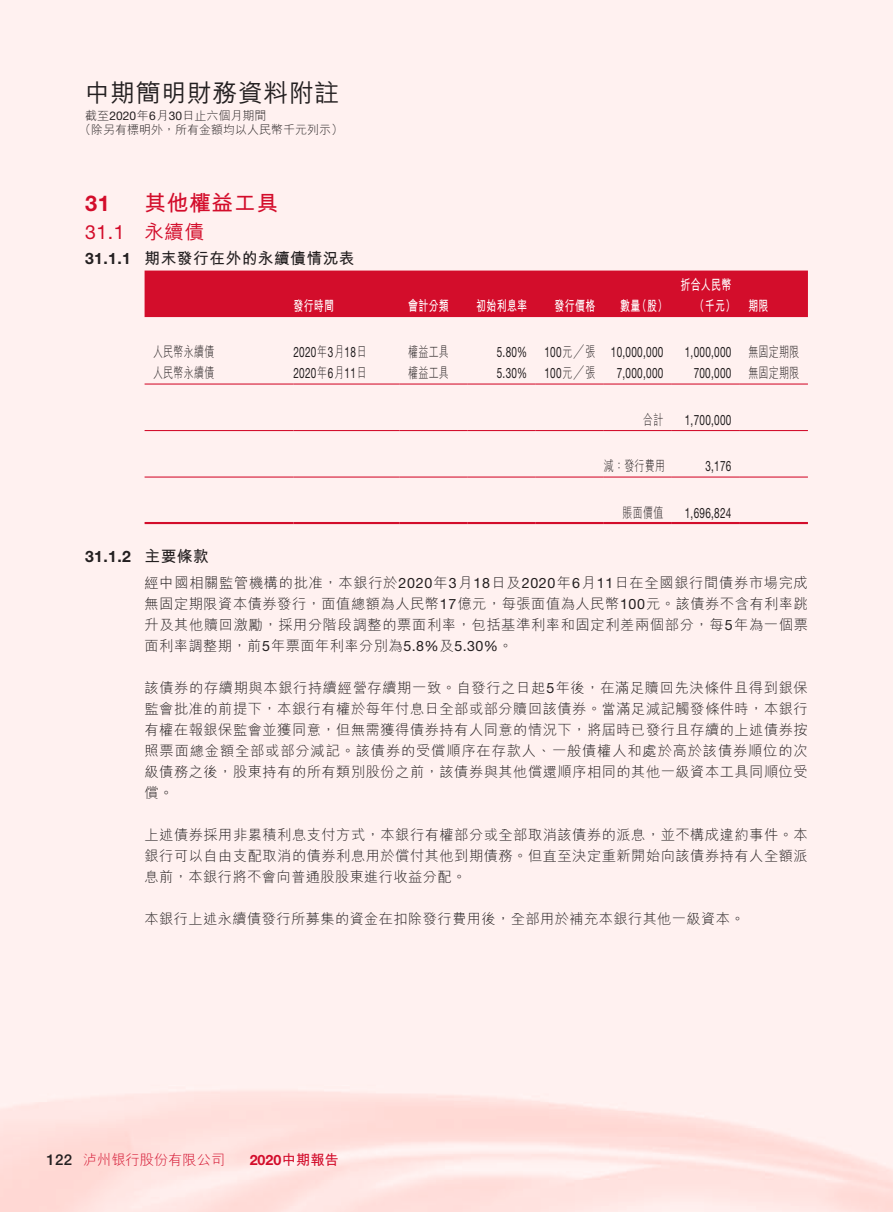
<style>
.page{position:relative;width:893px;height:1212px;background:#fff}
.page>*{position:absolute;margin:0;border:0;box-sizing:border-box;transform-origin:0 0}
.t1{font:500 24.75px "M Hei HK";letter-spacing:.03em;color:#231f20}
.t2{font:700 21.75px "M Hei HK";letter-spacing:.03em;color:#d30d2b}
.t3{font:700 21.75px "Helvetica Neue LT Std";color:#d30d2b}
.t4{font:19.5px "Helvetica Neue LT Std";color:#d30d2b}
.t5{font:700 15.75px "M Hei HK";letter-spacing:.03em;color:#231f20}
.t6{font:700 15.75px "Helvetica Neue LT Std";color:#231f20}
.t7{font:300 14.25px/21px "M Hei HK";letter-spacing:.03em;color:#231f20;text-align:justify}
.t8{font:14.25px "Helvetica Neue LT Std";letter-spacing:.03em;color:#231f20;scale:.7 1}
.t9{font:700 14.25px/21px "M Hei HK";letter-spacing:.03em;color:#fff;scale:.7 1}
.t10{font:300 14.25px "M Hei HK";letter-spacing:.03em;color:#231f20;scale:.7 1}
.t11{font:300 14.25px "M Hei HKS";color:#d30d2b}
.t12{font:700 14.25px "Helvetica Neue LT Std";color:#d30d2b}
.t13{font:300 12px/13.5px "M Hei HK";color:#231f20}
.s1{font-family:"Helvetica Neue LT Std";font-weight:400}
.s2{font-family:"M Hei HK";font-weight:500}
.s3{font-family:"Helvetica Neue LT Std"}
.s4{font-family:"M Hei HK";font-weight:300}
.s5{font-family:"M Hei HK"}
.s6{font-family:"Helvetica Neue LT Std";font-weight:500;font-size:15px;color:#231f20}
</style>
<div class="page">
<div style="left:145px;top:271px;width:663px;height:46px;background:#d30d2b"></div>
<hr style="left:145px;top:383px;width:148px;height:2px;background:#d30d2b">
<hr style="left:293px;top:383px;width:107px;height:2px;background:#d30d2b">
<hr style="left:400px;top:383px;width:68px;height:2px;background:#d30d2b">
<hr style="left:468px;top:383px;width:68px;height:2px;background:#d30d2b">
<hr style="left:536px;top:383px;width:68px;height:2px;background:#d30d2b">
<hr style="left:604px;top:383px;width:68px;height:2px;background:#d30d2b">
<hr style="left:672px;top:383px;width:68px;height:2px;background:#d30d2b">
<hr style="left:740px;top:383px;width:68px;height:2px;background:#d30d2b">
<hr style="left:145px;top:430px;width:148px;height:1px;background:#d30d2b">
<hr style="left:293px;top:430px;width:107px;height:1px;background:#d30d2b">
<hr style="left:400px;top:430px;width:68px;height:1px;background:#d30d2b">
<hr style="left:468px;top:430px;width:68px;height:1px;background:#d30d2b">
<hr style="left:536px;top:430px;width:68px;height:1px;background:#d30d2b">
<hr style="left:604px;top:430px;width:68px;height:1px;background:#d30d2b">
<hr style="left:672px;top:430px;width:68px;height:1px;background:#d30d2b">
<hr style="left:740px;top:430px;width:68px;height:1px;background:#d30d2b">
<hr style="left:145px;top:476px;width:148px;height:2px;background:#d30d2b">
<hr style="left:293px;top:476px;width:107px;height:2px;background:#d30d2b">
<hr style="left:400px;top:476px;width:68px;height:2px;background:#d30d2b">
<hr style="left:468px;top:476px;width:68px;height:2px;background:#d30d2b">
<hr style="left:536px;top:476px;width:68px;height:2px;background:#d30d2b">
<hr style="left:604px;top:476px;width:68px;height:2px;background:#d30d2b">
<hr style="left:672px;top:476px;width:68px;height:2px;background:#d30d2b">
<hr style="left:740px;top:476px;width:68px;height:2px;background:#d30d2b">
<hr style="left:145px;top:522px;width:148px;height:2px;background:#d30d2b">
<hr style="left:293px;top:522px;width:107px;height:2px;background:#d30d2b">
<hr style="left:400px;top:522px;width:68px;height:2px;background:#d30d2b">
<hr style="left:468px;top:522px;width:68px;height:2px;background:#d30d2b">
<hr style="left:536px;top:522px;width:68px;height:2px;background:#d30d2b">
<hr style="left:604px;top:522px;width:68px;height:2px;background:#d30d2b">
<hr style="left:672px;top:522px;width:68px;height:2px;background:#d30d2b">
<hr style="left:740px;top:522px;width:68px;height:2px;background:#d30d2b">
<h1 class="t1" style="left:85px;top:75px;width:256px">中期簡明財務資料附註</h1>
<p class="t13" style="left:79px;top:109px;width:266px;text-indent:6px">截至<span class="s1">2020</span>年<span class="s1">6</span>月<span class="s1">30</span>日止六個月期間<br>（除另有標明外，所有金額均以人民幣千元列示）</p>
<h2 class="t3" style="left:85px;top:190px;width:26px">31</h2>
<h2 class="t2" style="left:145px;top:187px;width:135px">其他權益工具</h2>
<h3 class="t4" style="left:85px;top:220px;width:121px">31.1 <span class="s2">永續債</span></h3>
<p class="t5" style="left:85px;top:247px;width:271px"><span class="s3">31.1.1</span> 期末發行在外的永續債情況表</p>
<p class="t9" style="left:293px;top:294px;width:60px">發行時間</p>
<p class="t9" style="left:408px;top:294px;width:60px">會計分類</p>
<p class="t9" style="left:476px;top:294px;width:74px">初始利息率</p>
<p class="t9" style="left:555px;top:294px;width:60px">發行價格</p>
<p class="t9" style="left:620px;top:294px;width:69px">數量（股）</p>
<p class="t9" style="left:695px;top:273px;width:107px;text-indent:-14px">折合人民幣<br>（千元） 期限</p>
<p class="t10" style="left:153px;top:345px;width:89px">人民幣永續債</p>
<p class="t8" style="left:293px;top:344px;width:106px">2020<span class="s4">年</span>3<span class="s4">月</span>18<span class="s4">日</span></p>
<p class="t10" style="left:408px;top:345px;width:60px">權益工具</p>
<p class="t8" style="left:497px;top:344px;width:239px">5.80% 100<span class="s4">元╱張</span> 10,000,000</p>
<p class="t8" style="left:685px;top:344px;width:165px">1,000,000 <span class="s4">無固定期限</span></p>
<p class="t10" style="left:153px;top:366px;width:89px">人民幣永續債</p>
<p class="t8" style="left:293px;top:365px;width:106px">2020<span class="s4">年</span>6<span class="s4">月</span>11<span class="s4">日</span></p>
<p class="t10" style="left:408px;top:366px;width:60px">權益工具</p>
<p class="t8" style="left:497px;top:365px;width:142px">5.30% 100<span class="s4">元╱張</span></p>
<p class="t8" style="left:617px;top:365px;width:68px">7,000,000</p>
<p class="t8" style="left:694px;top:365px;width:153px">700,000 <span class="s4">無固定期限</span></p>
<p class="t10" style="left:643px;top:412px;width:30px">合計</p>
<p class="t8" style="left:685px;top:411px;width:68px">1,700,000</p>
<p class="t10" style="left:604px;top:459px;width:89px">減：發行費用</p>
<p class="t8" style="left:705px;top:458px;width:39px">3,176</p>
<p class="t10" style="left:623px;top:505px;width:60px">賬面價值</p>
<p class="t8" style="left:685px;top:504px;width:68px">1,696,824</p>
<p class="t6" style="left:85px;top:547px;width:125px">31.1.2 <span class="s5">主要條款</span></p>
<p class="t7" style="left:145px;top:572px;width:665px">經中國相關監管機構的批准，本銀行於<span class="s1">2020</span>年<span class="s1">3</span>月<span class="s1">18</span>日及<span class="s1">2020</span>年<span class="s1">6</span>月<span class="s1">11</span>日在全國銀行間債券市場完成無固定期限資本債券發行，面值總額為人民幣<span class="s1">17</span>億元，每張面值為人民幣<span class="s1">100</span>元。該債券不含有利率跳升及其他贖回激勵，採用分階段調整的票面利率，包括基準利率和固定利差兩個部分，每<span class="s1">5</span>年為一個票面利率調整期，前<span class="s1">5</span>年票面年利率分別為<span class="s1">5.8%</span>及<span class="s1">5.30%</span>。</p>
<p class="t7" style="left:145px;top:677px;width:665px">該債券的存續期與本銀行持續經營存續期一致。自發行之日起<span class="s1">5</span>年後，在滿足贖回先決條件且得到銀保監會批准的前提下，本銀行有權於每年付息日全部或部分贖回該債券。當滿足減記觸發條件時，本銀行有權在報銀保監會並獲同意，但無需獲得債券持有人同意的情況下，將屆時已發行且存續的上述債券按照票面總金額全部或部分減記。該債券的受償順序在存款人、一般債權人和處於高於該債券順位的次級債務之後，股東持有的所有類別股份之前，該債券與其他償還順序相同的其他一級資本工具同順位受償。</p>
<p class="t7" style="left:145px;top:824px;width:665px">上述債券採用非累積利息支付方式，本銀行有權部分或全部取消該債券的派息，並不構成違約事件。本銀行可以自由支配取消的債券利息用於償付其他到期債務。但直至決定重新開始向該債券持有人全額派息前，本銀行將不會向普通股股東進行收益分配。</p>
<p class="t7" style="left:145px;top:908px;width:602px">本銀行上述永續債發行所募集的資金在扣除發行費用後，全部用於補充本銀行其他一級資本。</p>
<p class="t11" style="left:46px;top:1150px;width:180px"><span class="s6">122</span> 瀘州銀行股份有限公司</p>
<p class="t12" style="left:250px;top:1151px;width:91px">2020<span class="s5">中期報告</span></p>
</div>
